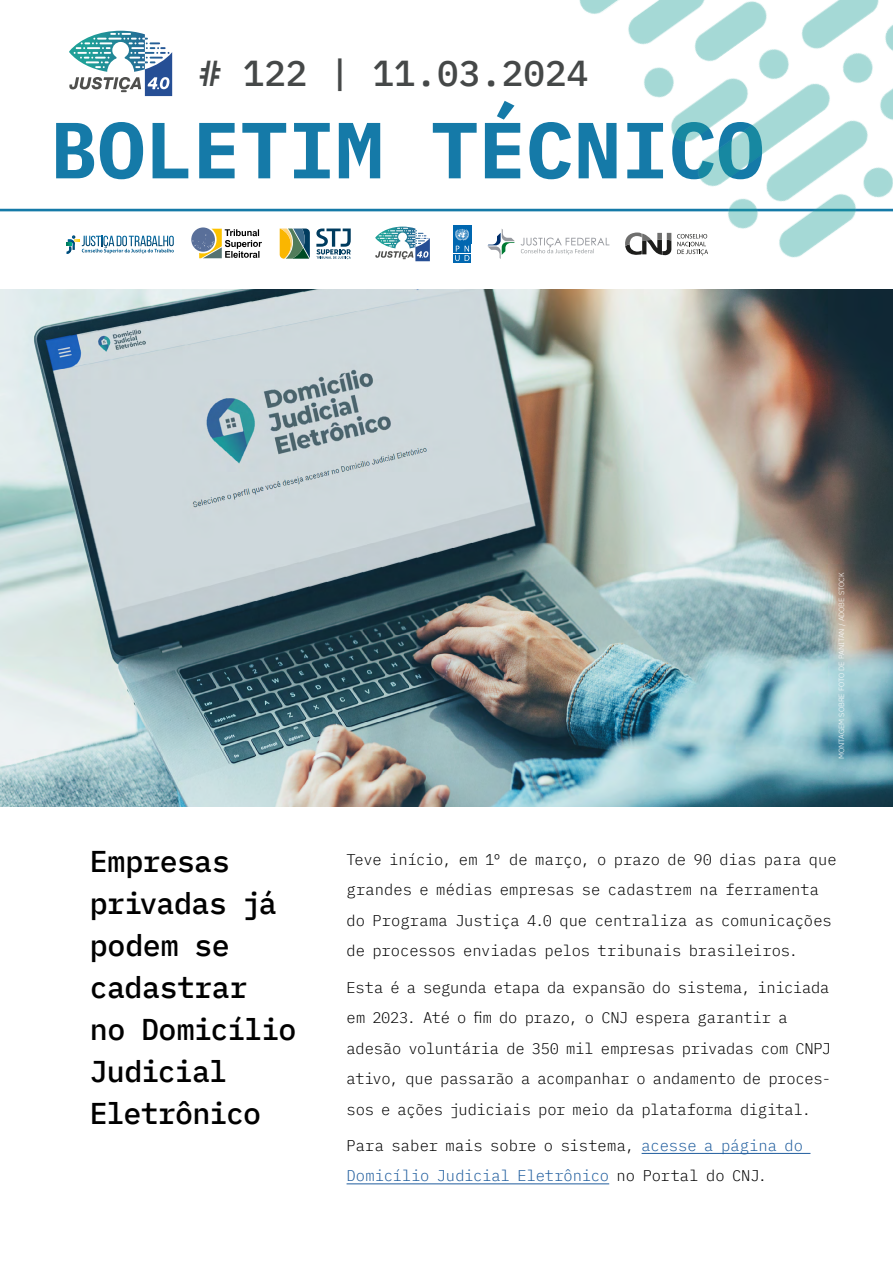
<style>
.page{position:relative;width:893px;height:1263px;background:#fff}
.page>*{position:absolute;margin:0;border:0;box-sizing:border-box;transform-origin:0 0}
.t1{font:700 79.35px "IBM Plex Mono";color:#157aa8}
.t2{font:500 36px "IBM Plex Mono";color:#454848}
.t3{font:500 30px/42px "IBM Plex Mono";letter-spacing:-.025em;color:#000}
.t4{font:300 15.45px/30.5px "IBM Plex Mono";letter-spacing:-.005em;color:#000}
.t5{font:300 15.45px/30.5px "IBM Plex Mono";color:#215e9e}
.t6{font:300 7.5px "IBM Plex Sans";color:#fff}
.s1{color:#000}
</style>
<div class="page">
<svg style="left:0;top:208px;width:532px;height:4px;background:#65a7c5"></svg>
<img style="left:532px;top:0;width:361px;height:258px">
<svg style="left:69px;top:31px;width:103px;height:65px"></svg>
<svg style="left:488px;top:229px;width:27px;height:30px"></svg>
<svg style="left:521px;top:238px;width:88px;height:16px"></svg>
<svg style="left:280px;top:229px;width:30px;height:30px"></svg>
<svg style="left:316px;top:229px;width:35px;height:30px"></svg>
<svg style="left:677px;top:234px;width:31px;height:21px"></svg>
<svg style="left:625px;top:232px;width:46px;height:23px"></svg>
<svg style="left:375px;top:227px;width:55px;height:34px"></svg>
<div style="left:453px;top:244px;width:9px;height:9px;background:#0067b0"></div>
<div style="left:462px;top:244px;width:9px;height:9px;background:#0d6eb4"></div>
<div style="left:453px;top:254px;width:9px;height:8px;background:#0067b0"></div>
<svg style="left:462px;top:254px;width:9px;height:8px"></svg>
<div style="left:453px;top:225px;width:18px;height:19px;background:#0067b0"></div>
<svg style="left:455px;top:229px;width:14px;height:32px"></svg>
<svg style="left:199px;top:228px;width:23px;height:31px"></svg>
<div style="left:189px;top:226px;width:28px;height:27px;border:2px solid #fff;border-radius:50%"></div>
<svg style="left:192px;top:229px;width:70px;height:29px"></svg>
<svg style="left:67px;top:235px;width:107px;height:19px"></svg>
<img style="left:0;top:289px;width:893px;height:517px">
<hr style="left:642px;top:1153px;width:168px;height:1px;background:#215e9e">
<hr style="left:347px;top:1183px;width:262px;height:1px;background:#215e9e">
<h2 class="t2" style="left:200px;top:45px;width:390px"># 122 | 11.03.2024</h2>
<h1 class="t1" style="left:50px;top:87px;width:716px">BOLETIM TÉCNICO</h1>
<p class="t6" style="left:836px;top:759px;width:188px;rotate:-90deg">MONTAGEM SOBRE FOTO DE PANITAN / ADOBE STOCK</p>
<h3 class="t3" style="left:90px;top:838px;width:208px">Empresas privadas já podem se cadastrar<br>no Domicílio<br>Judicial<br>Eletrônico</h3>
<p class="t4" style="left:347px;top:843px;width:492px">Teve início, em 1º de março, o prazo de 90 dias para que grandes e médias empresas se cadastrem na ferramenta do Programa Justiça 4.0 que centraliza as comunicações de processos enviadas pelos tribunais brasileiros.</p>
<p class="t4" style="left:347px;top:971px;width:486px">Esta é a segunda etapa da expansão do sistema, iniciada em 2023. Até o fim do prazo, o CNJ espera garantir a adesão voluntária de 350 mil empresas privadas com CNPJ ativo, que passarão a acompanhar o andamento de proces&shy;sos e ações judiciais por meio da plataforma digital.</p>
<p class="t5" style="left:347px;top:1129px;width:458px"><span class="s1">Para saber mais sobre o sistema,</span> acesse a página do<br>Domicílio Judicial Eletrônico <span class="s1">no Portal do CNJ.</span></p>
</div>
